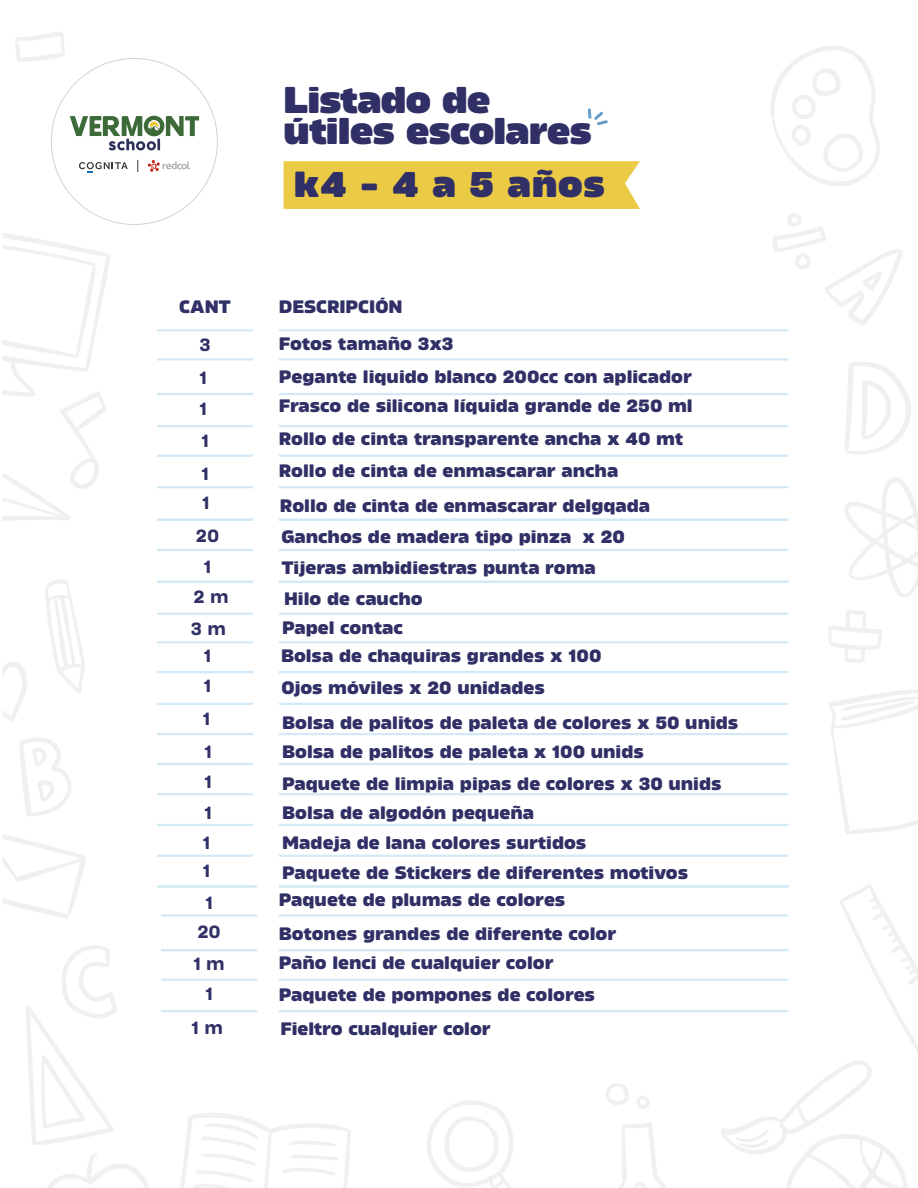
<style>
.page{position:relative;width:918px;height:1188px;background:#fff}
.page>*{position:absolute;margin:0;border:0;box-sizing:border-box;transform-origin:0 0}
.t1{font:900 expanded 37.2px/31.7px "Amfibia";letter-spacing:-.02em;color:#303066}
.t2{font:900 expanded 36.3px "Amfibia";letter-spacing:.02em;color:#303066}
.t3{font:800 expanded 18px/32.7px "Amfibia";color:#303066}
.t4{font:700 expanded 18px/32.5px "Amfibia";color:#303066}
</style>
<div class="page">
<svg style="left:79px;top:162px;width:49px;height:10px"></svg>
<svg style="left:138px;top:160px;width:1px;height:12px"></svg>
<svg style="left:148px;top:160px;width:42px;height:12px"></svg>
<svg style="left:70px;top:116px;width:129px;height:34px"></svg>
<svg style="left:47px;top:1154px;width:103px;height:34px"></svg>
<svg style="left:771px;top:46px;width:109px;height:140px"></svg>
<svg style="left:828px;top:610px;width:54px;height:53px"></svg>
<svg style="left:427px;top:1100px;width:86px;height:88px"></svg>
<svg style="left:845px;top:362px;width:66px;height:92px"></svg>
<svg style="left:721px;top:1060px;width:187px;height:128px"></svg>
<svg style="left:3px;top:834px;width:83px;height:84px"></svg>
<svg style="left:15px;top:32px;width:50px;height:30px"></svg>
<svg style="left:3px;top:662px;width:24px;height:59px"></svg>
<svg style="left:3px;top:233px;width:107px;height:288px"></svg>
<svg style="left:619px;top:1123px;width:48px;height:65px"></svg>
<svg style="left:840px;top:884px;width:78px;height:167px"></svg>
<svg style="left:180px;top:1113px;width:171px;height:75px"></svg>
<svg style="left:829px;top:689px;width:89px;height:145px"></svg>
<svg style="left:845px;top:477px;width:73px;height:120px"></svg>
<svg style="left:19px;top:738px;width:52px;height:78px"></svg>
<svg style="left:606px;top:1083px;width:23px;height:22px"></svg>
<svg style="left:45px;top:580px;width:40px;height:114px"></svg>
<svg style="left:26px;top:945px;width:91px;height:200px"></svg>
<svg style="left:773px;top:213px;width:130px;height:112px"></svg>
<svg style="left:636px;top:1096px;width:14px;height:13px"></svg>
<hr style="left:279px;top:329px;width:509px;height:3px;background:#d4e9f6">
<hr style="left:279px;top:358px;width:509px;height:3px;background:#d4e9f6">
<hr style="left:279px;top:393px;width:509px;height:2px;background:#d4e9f6">
<hr style="left:279px;top:425px;width:509px;height:2px;background:#d4e9f6">
<hr style="left:279px;top:455px;width:509px;height:2px;background:#d4e9f6">
<hr style="left:279px;top:486px;width:509px;height:2px;background:#d4e9f6">
<hr style="left:279px;top:519px;width:509px;height:2px;background:#d4e9f6">
<hr style="left:279px;top:549px;width:509px;height:2px;background:#d4e9f6">
<hr style="left:157px;top:329px;width:96px;height:3px;background:#d4e9f6">
<hr style="left:157px;top:358px;width:96px;height:3px;background:#d4e9f6">
<hr style="left:157px;top:393px;width:96px;height:2px;background:#d4e9f6">
<hr style="left:157px;top:425px;width:96px;height:2px;background:#d4e9f6">
<hr style="left:157px;top:455px;width:96px;height:2px;background:#d4e9f6">
<hr style="left:157px;top:486px;width:96px;height:2px;background:#d4e9f6">
<hr style="left:157px;top:519px;width:96px;height:2px;background:#d4e9f6">
<hr style="left:157px;top:549px;width:96px;height:2px;background:#d4e9f6">
<hr style="left:279px;top:581px;width:509px;height:2px;background:#d4e9f6">
<hr style="left:157px;top:581px;width:96px;height:2px;background:#d4e9f6">
<hr style="left:279px;top:613px;width:509px;height:2px;background:#d4e9f6">
<hr style="left:279px;top:641px;width:509px;height:2px;background:#d4e9f6">
<hr style="left:157px;top:613px;width:96px;height:2px;background:#d4e9f6">
<hr style="left:157px;top:641px;width:96px;height:2px;background:#d4e9f6">
<hr style="left:279px;top:671px;width:509px;height:2px;background:#d4e9f6">
<hr style="left:157px;top:671px;width:96px;height:2px;background:#d4e9f6">
<hr style="left:279px;top:703px;width:509px;height:2px;background:#d4e9f6">
<hr style="left:279px;top:733px;width:509px;height:2px;background:#d4e9f6">
<hr style="left:157px;top:703px;width:96px;height:2px;background:#d4e9f6">
<hr style="left:157px;top:733px;width:96px;height:2px;background:#d4e9f6">
<hr style="left:279px;top:763px;width:509px;height:2px;background:#d4e9f6">
<hr style="left:279px;top:793px;width:509px;height:2px;background:#d4e9f6">
<hr style="left:157px;top:763px;width:96px;height:2px;background:#d4e9f6">
<hr style="left:157px;top:793px;width:96px;height:2px;background:#d4e9f6">
<hr style="left:279px;top:824px;width:509px;height:2px;background:#d4e9f6">
<hr style="left:157px;top:824px;width:96px;height:2px;background:#d4e9f6">
<hr style="left:279px;top:855px;width:509px;height:2px;background:#d4e9f6">
<hr style="left:157px;top:855px;width:96px;height:2px;background:#d4e9f6">
<hr style="left:157px;top:885px;width:96px;height:3px;background:#d4e9f6">
<hr style="left:279px;top:885px;width:509px;height:3px;background:#d4e9f6">
<hr style="left:279px;top:914px;width:509px;height:3px;background:#d4e9f6">
<hr style="left:279px;top:949px;width:509px;height:2px;background:#d4e9f6">
<hr style="left:279px;top:979px;width:509px;height:2px;background:#d4e9f6">
<hr style="left:279px;top:1010px;width:509px;height:2px;background:#d4e9f6">
<hr style="left:161px;top:885px;width:96px;height:3px;background:#d4e9f6">
<hr style="left:161px;top:914px;width:96px;height:3px;background:#d4e9f6">
<hr style="left:161px;top:949px;width:96px;height:2px;background:#d4e9f6">
<hr style="left:161px;top:979px;width:96px;height:2px;background:#d4e9f6">
<hr style="left:161px;top:1010px;width:96px;height:2px;background:#d4e9f6">
<svg style="left:588px;top:108px;width:20px;height:17px"></svg>
<div style="left:284px;top:161px;width:356px;height:48px;background:#ebca45"></div>
<h1 class="t1" style="left:284px;top:84px;width:310px">Listado de útiles escolares</h1>
<h2 class="t2" style="left:294px;top:163px;width:313px">k4 - 4 a 5 años</h2>
<p class="t3" style="left:179px;top:290px;width:53px">CANT</p>
<p class="t3" style="left:279px;top:290px;width:125px">DESCRIPCIÓN</p>
<p class="t4" style="left:199px;top:328px;width:13px;line-height:33.5px">3<br>1</p>
<p class="t4" style="left:199px;top:392px;width:11px;text-align:justify">1<br>1<br>1</p>
<p class="t4" style="left:202px;top:487px;width:9px">1</p>
<p class="t3" style="left:279px;top:327px;width:415px">Fotos tamaño 3x3<br>Pegante liquido blanco 200cc con aplicador</p>
<p class="t3" style="left:279px;top:390px;width:415px">Frasco de silicona líquida grande de 250 ml<br>Rollo de cinta transparente ancha x 40 mt<br>Rollo de cinta de enmascarar ancha</p>
<p class="t3" style="left:280px;top:490px;width:372px">Rollo de cinta de enmascarar delgqada</p>
<p class="t4" style="left:196px;top:519px;width:25px">20</p>
<p class="t3" style="left:281px;top:521px;width:345px">Ganchos de madera tipo pinza x 20</p>
<p class="t4" style="left:204px;top:550px;width:9px">1</p>
<p class="t3" style="left:281px;top:551px;width:316px">Tijeras ambidiestras punta roma</p>
<p class="t4" style="left:194px;top:581px;width:36px">2 m</p>
<p class="t3" style="left:284px;top:582px;width:140px">Hilo de caucho</p>
<p class="t4" style="left:191px;top:612px;width:36px">3 m</p>
<p class="t3" style="left:282px;top:611px;width:122px">Papel contac</p>
<p class="t4" style="left:204px;top:640px;width:9px">1</p>
<p class="t4" style="left:204px;top:670px;width:9px">1</p>
<p class="t4" style="left:203px;top:703px;width:9px">1</p>
<p class="t4" style="left:205px;top:737px;width:9px;line-height:29.5px">1<br>1</p>
<p class="t4" style="left:205px;top:797px;width:9px">1</p>
<p class="t4" style="left:203px;top:828px;width:9px;line-height:28px">1<br>1</p>
<p class="t4" style="left:197px;top:888px;width:25px;line-height:29.5px;text-align:center">1<br>20</p>
<p class="t3" style="left:281px;top:640px;width:322px">Bolsa de chaquiras grandes x 100</p>
<p class="t3" style="left:281px;top:670px;width:458px;line-height:34.7px">Ojos móviles x 20 unidades<br>Bolsa de palitos de paleta de colores x 50 unids</p>
<p class="t3" style="left:282px;top:736px;width:441px;line-height:32.2px">Bolsa de palitos de paleta x 100 unids<br>Paquete de limpia pipas de colores x 30 unids</p>
<p class="t3" style="left:282px;top:798px;width:407px;line-height:30.2px">Bolsa de algodón pequeña<br>Madeja de lana colores surtidos<br>Paquete de Stickers de diferentes motivos</p>
<p class="t3" style="left:279px;top:884px;width:339px;line-height:33.3px">Paquete de plumas de colores<br>Botones grandes de diferente color</p>
<p class="t4" style="left:193px;top:947px;width:33px">1 m</p>
<p class="t3" style="left:279px;top:947px;width:318px;line-height:32.1px">Paño lenci de cualquier color<br>Paquete de pompones de colores</p>
<p class="t3" style="left:280px;top:1012px;width:212px">Fieltro cualquier color</p>
<p class="t4" style="left:205px;top:978px;width:9px">1</p>
<p class="t4" style="left:192px;top:1011px;width:33px">1 m</p>
</div>
